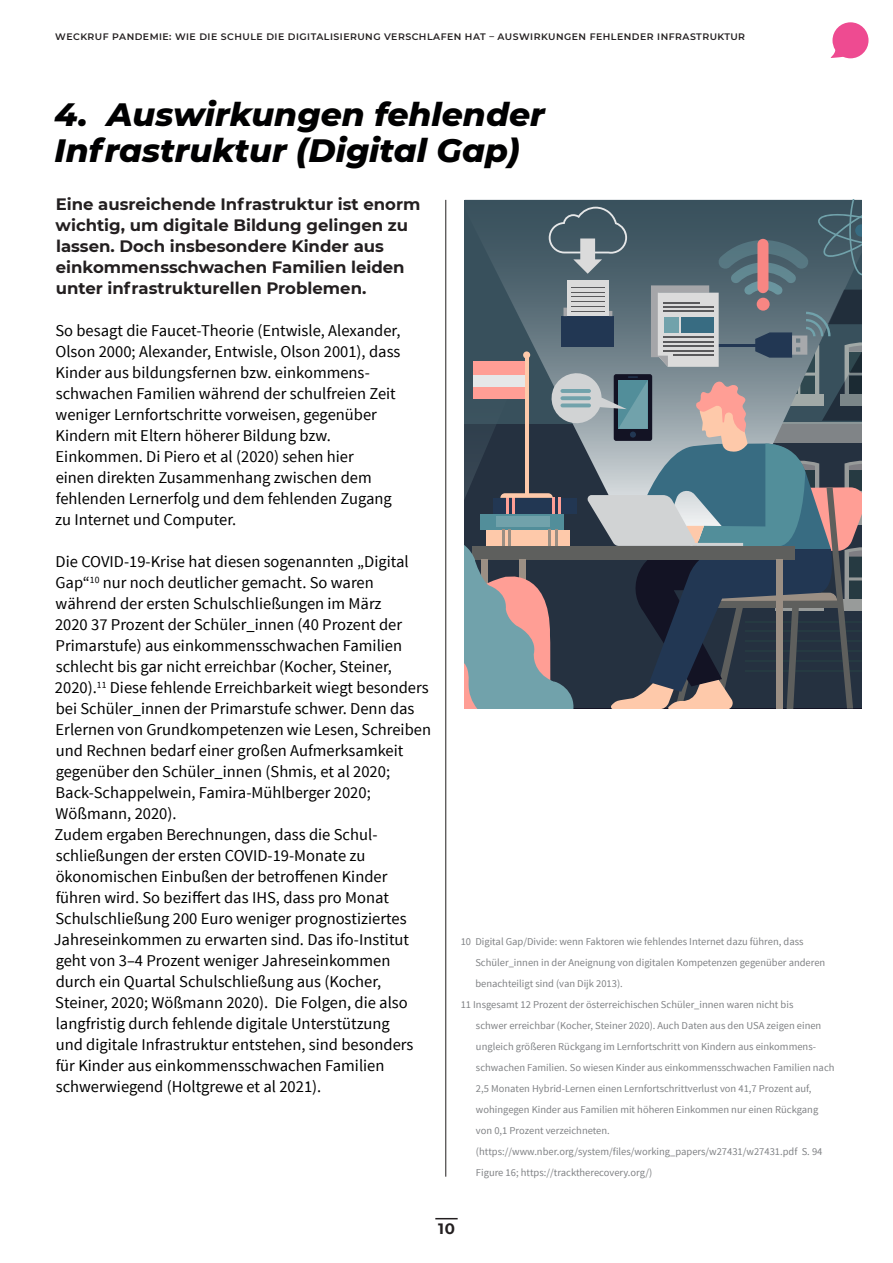
<style>
.page{position:relative;width:893px;height:1263px;background:#fff}
.page>*{position:absolute;margin:0;border:0;box-sizing:border-box;transform-origin:0 0}
.t1{font:italic 800 33px/36px "Montserrat";color:#000001}
.t2{font:16.5px/21px "Source Sans Pro";color:#000001}
.t3{font:700 16.5px/21px "Montserrat";color:#231f20}
.t4{font:700 15px "Montserrat";color:#231f20}
.t5{font:10.5px "Source Sans Pro";color:#808285}
.t6{font:600 9.3px "Montserrat";letter-spacing:.05em;color:#231f20}
</style>
<div class="page">
<svg style="left:435px;top:1218px;width:23px;height:1px"></svg>
<svg style="left:831px;top:22px;width:37px;height:36px"></svg>
<hr style="left:445px;top:200px;width:1px;height:977px;background:#231f20">
<svg style="left:465px;top:200px;width:397px;height:509px;background:#5d6a73"></svg>
<div style="left:757px;top:239px;width:11px;height:54px;background:#f88683;border-radius:6px"></div>
<p class="t6" style="left:55px;top:30px;width:691px">WECKRUF PANDEMIE: WIE DIE SCHULE DIE DIGITALISIERUNG VERSCHLAFEN HAT – AUSWIRKUNGEN FEHLENDER INFRASTRUKTUR</p>
<h1 class="t1" style="left:55px;top:95px;width:492px">4. Auswirkungen fehlender<br>Infrastruktur (Digital Gap)</h1>
<p class="t3" style="left:56px;top:193px;width:366px">Eine ausreichende Infrastruktur ist enorm wichtig, um digitale Bildung gelingen zu lassen. Doch insbesondere Kinder aus einkommensschwachen Familien leiden unter infrastrukturellen Problemen.</p>
<p class="t2" style="left:55px;top:321px;width:347px">So besagt die Faucet-Theorie (Entwisle, Alexander, Olson 2000; Alexander, Entwisle, Olson 2001), dass Kinder aus bildungsfernen bzw. einkommens&shy;schwachen Familien während der schulfreien Zeit weniger Lernfortschritte vorweisen, gegenüber Kindern mit Eltern höherer Bildung bzw.<br>Einkommen. Di Piero et al (2020) sehen hier<br>einen direkten Zusammenhang zwischen dem fehlenden Lernerfolg und dem fehlenden Zugang zu Internet und Computer.</p>
<p class="t2" style="left:54px;top:552px;width:379px">Die COVID-19-Krise hat diesen sogenannten „Digital Gap“<sup>10</sup> nur noch deutlicher gemacht. So waren während der ersten Schulschließungen im März<br>2020 37 Prozent der Schüler_innen (40 Prozent der Primarstufe) aus einkommensschwachen Familien schlecht bis gar nicht erreichbar (Kocher, Steiner, 2020).<sup>11</sup> Diese fehlende Erreichbarkeit wiegt besonders bei Schüler_innen der Primarstufe schwer. Denn das Erlernen von Grundkompetenzen wie Lesen, Schreiben und Rechnen bedarf einer großen Aufmerksamkeit gegenüber den Schüler_innen (Shmis, et al 2020; Back-Schappelwein, Famira-Mühlberger 2020; Wößmann, 2020).<br>Zudem ergaben Berechnungen, dass die Schul&shy;schließungen der ersten COVID-19-Monate zu ökonomischen Einbußen der betroffenen Kinder führen wird. So beziffert das IHS, dass pro Monat Schulschließung 200 Euro weniger prognostiziertes Jahreseinkommen zu erwarten sind. Das ifo-Institut geht von 3–4 Prozent weniger Jahreseinkommen durch ein Quartal Schulschließung aus (Kocher, Steiner, 2020; Wößmann 2020). Die Folgen, die also langfristig durch fehlende digitale Unterstützung<br>und digitale Infrastruktur entstehen, sind besonders für Kinder aus einkommensschwachen Familien schwerwiegend (Holtgrewe et al 2021).</p>
<p class="t5" style="left:461px;top:935px;width:344px">10 Digital Gap/Divide: wenn Faktoren wie fehlendes Internet dazu führen, dass</p>
<p class="t5" style="left:475px;top:956px;width:351px">Schüler_innen in der Aneignung von digitalen Kompetenzen gegenüber anderen</p>
<p class="t5" style="left:475px;top:977px;width:149px">benachteiligt sind (van Dijk 2013).</p>
<p class="t5" style="left:461px;top:998px;width:334px">11 Insgesamt 12 Prozent der österreichischen Schüler_innen waren nicht bis</p>
<p class="t5" style="left:476px;top:1019px;width:347px">schwer erreichbar (Kocher, Steiner 2020). Auch Daten aus den USA zeigen einen</p>
<p class="t5" style="left:476px;top:1040px;width:342px">ungleich größeren Rückgang im Lernfortschritt von Kindern aus einkommens-</p>
<p class="t5" style="left:476px;top:1061px;width:360px">schwachen Familien. So wiesen Kinder aus einkommensschwachen Familien nach</p>
<p class="t5" style="left:476px;top:1082px;width:337px">2,5 Monaten Hybrid-Lernen einen Lernfortschrittverlust von 41,7 Prozent auf,</p>
<p class="t5" style="left:476px;top:1103px;width:344px">wohingegen Kinder aus Familien mit höheren Einkommen nur einen Rückgang</p>
<p class="t5" style="left:476px;top:1124px;width:135px">von 0,1 Prozent verzeichneten.</p>
<p class="t5" style="left:476px;top:1145px;width:348px">(https://www.nber.org/system/files/working_papers/w27431/w27431.pdf S. 94</p>
<p class="t5" style="left:476px;top:1166px;width:178px">Figure 16; https://tracktherecovery.org/)</p>
<p class="t4" style="left:438px;top:1218px;width:18px">10</p>
</div>
